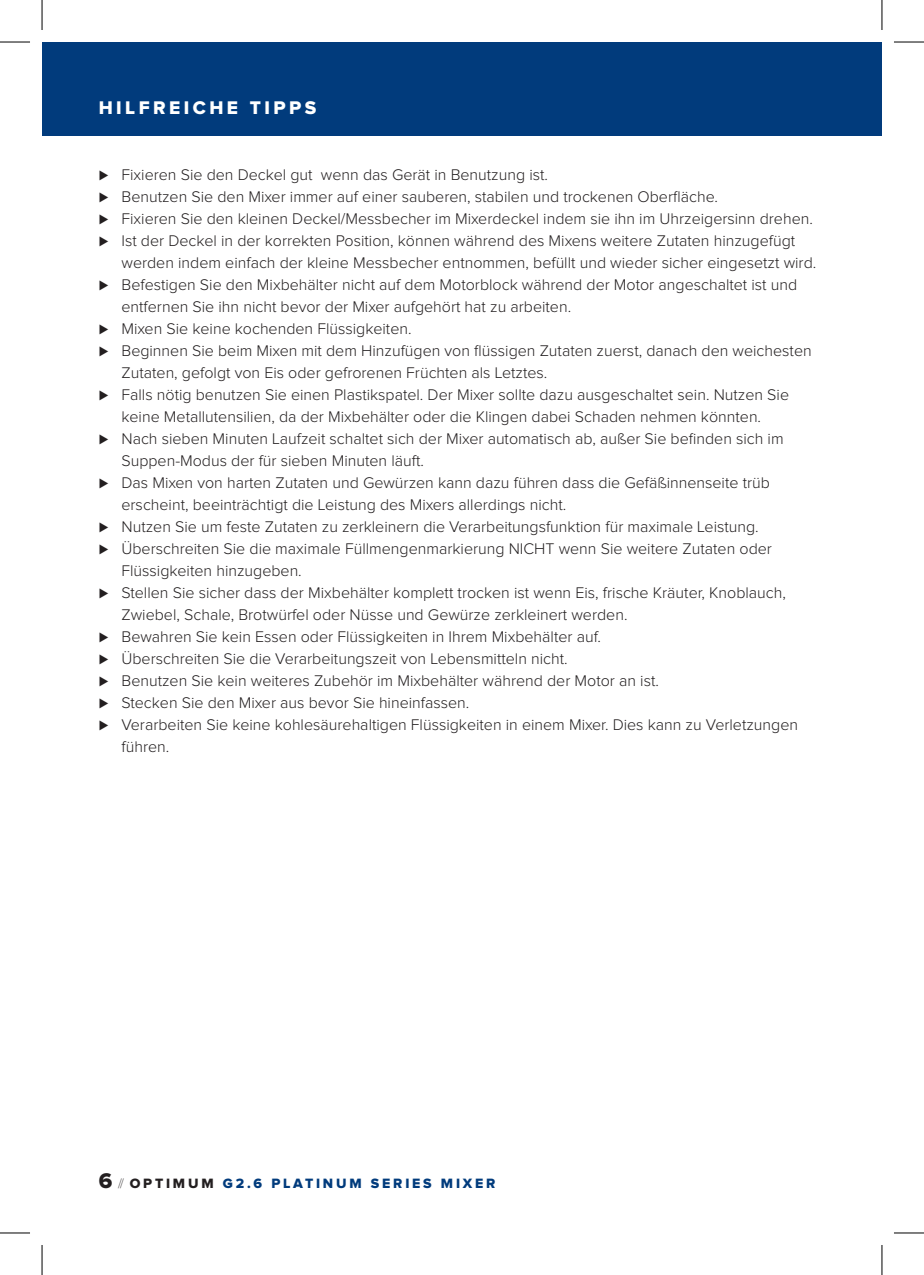
<style>
.page{position:relative;width:924px;height:1275px;background:#fff}
.page>*{position:absolute;margin:0;border:0;box-sizing:border-box;transform-origin:0 0}
.Page_Header_Left_Pag{font:19px "Proxima Nova Extrabld";letter-spacing:.18em;color:#fff}
.t1{font:300 16px/22px "Proxima Nova";color:#231f20}
.t2{font:14px "Proxima Nova Extrabld";letter-spacing:.2em;color:#013b7c}
.s1{font-size:22px;color:#231f20}
.s2{font-family:"Proxima Nova";font-weight:100;color:#231f20}
.s3{color:#231f20}
</style>
<div class="page">
<div style="left:42px;top:42px;width:839px;height:94px;background:#013b7c"></div>
<hr style="left:0;top:42px;width:30px;height:1px;background:#000">
<hr style="left:893px;top:42px;width:30px;height:1px;background:#000">
<hr style="left:0;top:1232px;width:30px;height:1px;background:#000">
<hr style="left:893px;top:1232px;width:30px;height:1px;background:#000">
<hr style="left:42px;top:0;width:1px;height:30px;background:#000">
<hr style="left:42px;top:1245px;width:1px;height:30px;background:#000">
<hr style="left:881px;top:0;width:1px;height:30px;background:#000">
<hr style="left:881px;top:1245px;width:1px;height:30px;background:#000">
<p class="Page_Header_Left_Pag" style="left:99px;top:99px;width:219px">HILFREICHE TIPPS</p>
<p class="t1" style="left:99px;top:164px;width:450px">⊲ Fixieren Sie den Deckel gut wenn das Gerät in Benutzung ist.</p>
<p class="t1" style="left:99px;top:186px;width:620px">⊲ Benutzen Sie den Mixer immer auf einer sauberen, stabilen und trockenen Oberfläche.</p>
<p class="t1" style="left:99px;top:208px;width:715px">⊲ Fixieren Sie den kleinen Deckel/Messbecher im Mixerdeckel indem sie ihn im Uhrzeigersinn drehen.</p>
<p class="t1" style="left:121px;top:230px;width:696px;text-indent:-23px">⊲ Ist der Deckel in der korrekten Position, können während des Mixens weitere Zutaten hinzugefügt werden indem einfach der kleine Messbecher entnommen, befüllt und wieder sicher eingesetzt wird.</p>
<p class="t1" style="left:121px;top:274px;width:677px;text-indent:-23px">⊲ Befestigen Sie den Mixbehälter nicht auf dem Motorblock während der Motor angeschaltet ist und entfernen Sie ihn nicht bevor der Mixer aufgehört hat zu arbeiten.</p>
<p class="t1" style="left:99px;top:318px;width:314px">⊲ Mixen Sie keine kochenden Flüssigkeiten.</p>
<p class="t1" style="left:121px;top:340px;width:691px;text-indent:-23px">⊲ Beginnen Sie beim Mixen mit dem Hinzufügen von flüssigen Zutaten zuerst, danach den weichesten<br>Zutaten, gefolgt von Eis oder gefrorenen Früchten als Letztes.</p>
<p class="t1" style="left:99px;top:384px;width:691px;text-align:center">⊲ Falls nötig benutzen Sie einen Plastikspatel. Der Mixer sollte dazu ausgeschaltet sein. Nutzen Sie keine Metallutensilien, da der Mixbehälter oder die Klingen dabei Schaden nehmen könnten.</p>
<p class="t1" style="left:121px;top:428px;width:663px;text-indent:-23px">⊲ Nach sieben Minuten Laufzeit schaltet sich der Mixer automatisch ab, außer Sie befinden sich im<br>Suppen-Modus der für sieben Minuten läuft.</p>
<p class="t1" style="left:121px;top:472px;width:649px;text-indent:-23px">⊲ Das Mixen von harten Zutaten und Gewürzen kann dazu führen dass die Gefäßinnenseite trüb erscheint, beeinträchtigt die Leistung des Mixers allerdings nicht.</p>
<p class="t1" style="left:99px;top:516px;width:661px">⊲ Nutzen Sie um feste Zutaten zu zerkleinern die Verarbeitungsfunktion für maximale Leistung.</p>
<p class="t1" style="left:121px;top:538px;width:651px;text-indent:-23px">⊲ Überschreiten Sie die maximale Füllmengenmarkierung NICHT wenn Sie weitere Zutaten oder<br>Flüssigkeiten hinzugeben.</p>
<p class="t1" style="left:121px;top:582px;width:665px;text-indent:-23px">⊲ Stellen Sie sicher dass der Mixbehälter komplett trocken ist wenn Eis, frische Kräuter, Knoblauch,<br>Zwiebel, Schale, Brotwürfel oder Nüsse und Gewürze zerkleinert werden.</p>
<p class="t1" style="left:99px;top:626px;width:503px">⊲ Bewahren Sie kein Essen oder Flüssigkeiten in Ihrem Mixbehälter auf.</p>
<p class="t1" style="left:99px;top:648px;width:470px">⊲ Überschreiten Sie die Verarbeitungszeit von Lebensmitteln nicht.</p>
<p class="t1" style="left:99px;top:670px;width:561px">⊲ Benutzen Sie kein weiteres Zubehör im Mixbehälter während der Motor an ist.</p>
<p class="t1" style="left:99px;top:692px;width:372px">⊲ Stecken Sie den Mixer aus bevor Sie hineinfassen.</p>
<p class="t1" style="left:121px;top:714px;width:677px;text-indent:-23px">⊲ Verarbeiten Sie keine kohlesäurehaltigen Flüssigkeiten in einem Mixer. Dies kann zu Verletzungen führen.</p>
<p class="t2" style="left:99px;top:1177px;width:398px"><span class="s1">6</span> <span class="s2">//</span> <span class="s3">OPTIMUM</span> G2.6 PLATINUM SERIES MIXER</p>
</div>
